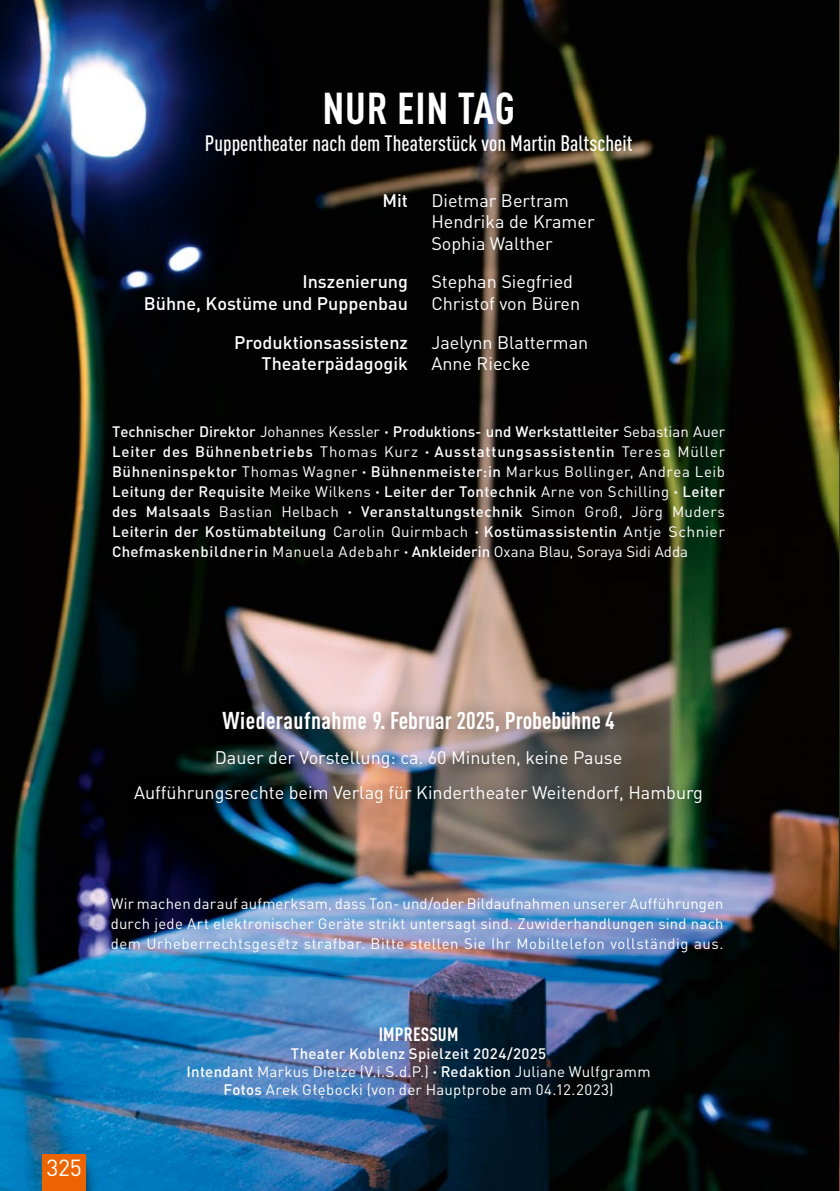
<style>
.page{position:relative;width:840px;height:1191px;background:#fff}
.page>*{position:absolute;margin:0;border:0;box-sizing:border-box;transform-origin:0 0}
.t1{font:700 condensed 44px "DIN Pro";letter-spacing:.02em;color:#fff}
.t2{font:700 condensed 24px "DIN Pro";color:#fff}
.t3{font:23px "DIN Pro";color:#fff}
.t4{font:500 condensed 22px "DIN Pro";color:#fff}
.t5{font:700 condensed 19px "DIN Pro";letter-spacing:.01em;color:#fff}
.t6{font:18px/21.6px "DIN Pro";color:#fff}
.t7{font:500 18px/21.6px "DIN Pro";color:#fff;text-align:right}
.t8{font:500 15px/20px "DIN Pro";letter-spacing:.03em;color:#fff;text-align:justify}
.t9{font:15px/20px "DIN Pro";letter-spacing:.03em;color:#fff;text-align:justify}
.s1{font-weight:400}
.s2{font-weight:700;font-stretch:condensed}
.s3{font-weight:500}
</style>
<div class="page">
<img style="left:0;top:0;width:839px;height:1191px">
<img style="left:839px;top:0;width:1px;height:1191px">
<svg style="left:839px;top:244px;width:1px;height:21px"></svg>
<hr style="left:839px;top:91px;width:1px;height:153px;background:#fff">
<div style="left:43px;top:1154px;width:43px;height:37px;background:#ec6502"></div>
<div style="left:86px;top:1155px;width:20px;height:36px;background:#000;opacity:.65"></div>
<div style="left:122px;top:696px;width:601px;height:128px;background:#000;opacity:.6"></div>
<h1 class="t1" style="left:322px;top:82px;width:194px">NUR EIN TAG</h1>
<h3 class="t4" style="left:205px;top:130px;width:429px">Puppentheater nach dem Theaterstück von Martin Baltscheit</h3>
<p class="t6" style="left:431px;top:188px;width:165px">Dietmar Bertram<br>Hendrika de Kramer<br>Sophia Walther</p>
<p class="t6" style="left:431px;top:270px;width:150px">Stephan Siegfried<br>Christof von Büren</p>
<p class="t6" style="left:431px;top:330px;width:158px">Jaelynn Blatterman<br>Anne Riecke</p>
<p class="t7" style="left:382px;top:188px;width:27px">Mit</p>
<p class="t7" style="left:144px;top:270px;width:265px">Inszenierung<br>Bühne, Kostüme und Puppenbau</p>
<p class="t7" style="left:234px;top:330px;width:175px">Produktionsassistenz<br>Theaterpädagogik</p>
<p class="t8" style="left:112px;top:421px;width:614px">Technischer Direktor <span class="s1">Johannes Kessler</span> <span class="s2">·</span> Produktions- und Werkstattleiter <span class="s1">Sebastian Auer </span>Leiter des Bühnenbetriebs <span class="s1">Thomas Kurz</span> <span class="s2">·</span> Ausstattungsassistentin <span class="s1">Teresa Müller </span>Bühneninspektor <span class="s1">Thomas Wagner</span> <span class="s2">·</span> Bühnenmeister:in <span class="s1">Markus Bollinger, Andrea Leib </span>Leitung der Requisite <span class="s1">Meike Wilkens</span> <span class="s2">·</span> Leiter der Tontechnik <span class="s1">Arne von Schilling</span> <span class="s2">·</span> Leiter des Malsaals <span class="s1">Bastian Helbach</span> <span class="s2">·</span> Veranstaltungstechnik <span class="s1">Simon Groß, Jörg Muders </span>Leiterin der Kostümabteilung <span class="s1">Carolin Quirmbach</span> <span class="s2">·</span> Kostümassistentin <span class="s1">Antje Schnier </span>Chefmaskenbildnerin <span class="s1">Manuela Adebahr</span> <span class="s2">·</span> Ankleiderin <span class="s1">Oxana Blau, Soraya Sidi Adda</span></p>
<h2 class="t2" style="left:222px;top:705px;width:393px">Wiederaufnahme 9. Februar 2025, Probebühne 4</h2>
<p class="t6" style="left:134px;top:739px;width:570px;line-height:35.4px;text-align:center">Dauer der Vorstellung: ca. 60 Minuten, keine Pause<br>Aufführungsrechte beim Verlag für Kindertheater Weitendorf, Hamburg</p>
<h3 class="t3" style="left:46px;top:1151px;width:37px">325</h3>
<p class="t9" style="left:111px;top:893px;width:614px">Wir machen darauf aufmerksam, dass Ton- und/oder Bildaufnahmen unserer Aufführungen durch jede Art elektronischer Geräte strikt untersagt sind. Zuwiderhandlungen sind nach dem Urheberrechtsgesetz strafbar. Bitte stellen Sie Ihr Mobiltelefon vollständig aus.</p>
<p class="t5" style="left:378px;top:1022px;width:81px">IMPRESSUM</p>
<p class="t9" style="left:186px;top:1043px;width:465px;line-height:18px;text-align:center"><span class="s3">Theater Koblenz Spielzeit 2024/2025<br>Intendant</span> Markus Dietze (V.i.S.d.P.) <span class="s2">·</span> <span class="s3">Redaktion</span> Juliane Wulfgramm<br><span class="s3">Fotos</span> Arek Głębocki (von der Hauptprobe am 04.12.2023)</p>
</div>
